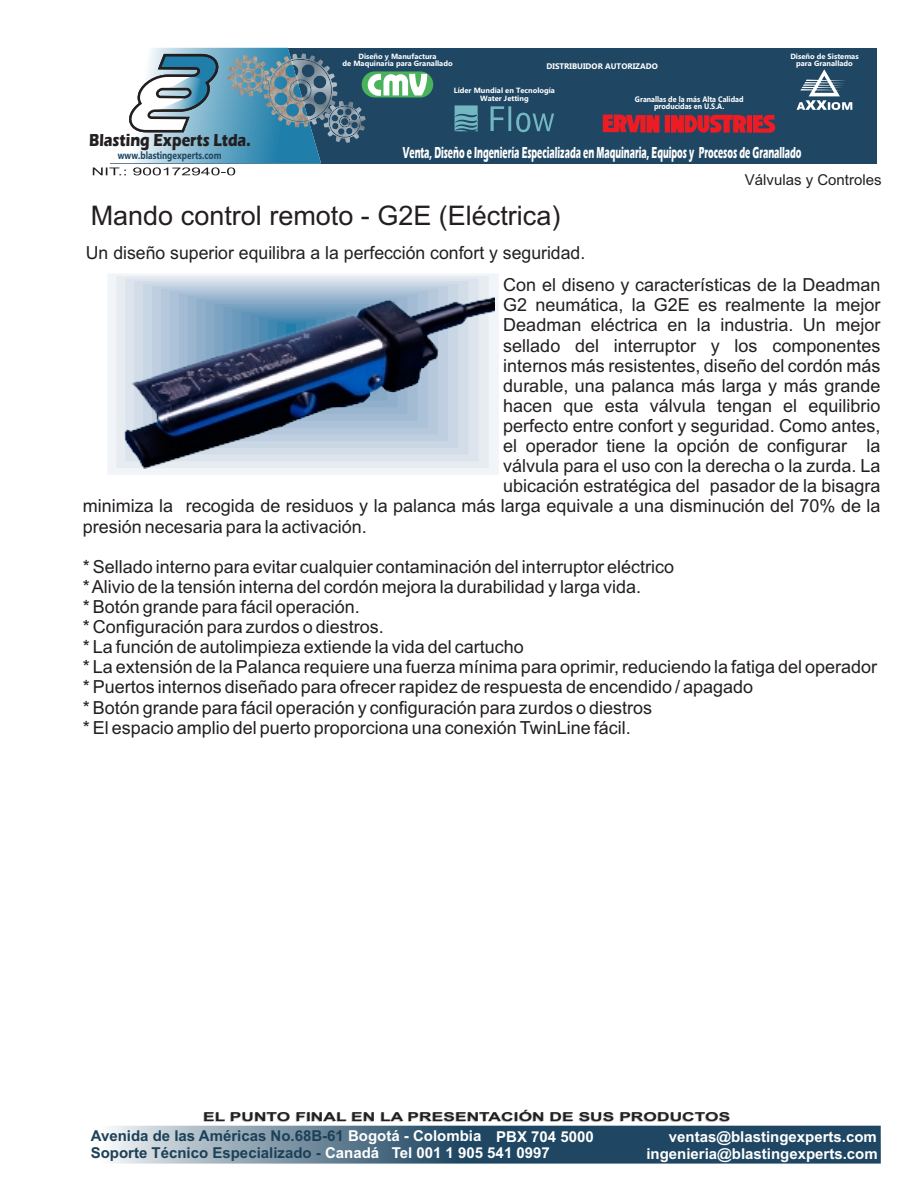
<style>
.page{position:relative;width:918px;height:1188px;background:#fff}
.page>*{position:absolute;margin:0;border:0;box-sizing:border-box;transform-origin:0 0}
.t1{font:27px "Arial";color:#231f20}
.t2{font:18px/20.1px "Arial";color:#231f20}
.t3{font:700 18px "Eras ITC";color:#231f20;scale:.81 1}
.t4{font:700 16.5px "Eras ITC";color:#fff;scale:.53 1}
.t5{font:700 15px/16.8px "Arial";color:#1c4057}
.t6{font:700 15px/16.8px "Arial";color:#fff;text-align:right}
.t7{font:15px "Arial";color:#231f20}
.t8{font:700 12.45px "Arial";color:#231f20;scale:1.41 1}
.t9{font:700 10.5px "Ebrima";color:#1f4763;scale:.81 1}
.t10{font:700 8.1px "Ebrima";color:#fff}
.t11{font:700 7.95px "Ebrima";color:#fff;scale:.91 1}
.t12{font:700 7.5px/7.5px "Ebrima";color:#fff;text-align:center}
.s1{color:#bcbec0}
.s2{color:#fff}
</style>
<div class="page">
<svg style="left:110px;top:1126px;width:771px;height:38px;background:#4d6d83"></svg>
<div style="left:107px;top:273px;width:392px;height:202px;background:#f1f4f8"></div>
<div style="left:116px;top:276px;width:373px;height:192px;background:#e7ecf1"></div>
<div style="left:134px;top:281px;width:334px;height:174px;background:#d3dde8"></div>
<div style="left:152px;top:286px;width:296px;height:155px;background:#bfcfe1"></div>
<div style="left:170px;top:291px;width:258px;height:137px;background:#acc2d8"></div>
<img style="left:124px;top:296px;width:371px;height:173px">
<div style="left:111px;top:48px;width:766px;height:115px;background:#1f4763"></div>
<svg style="left:362px;top:71px;width:71px;height:27px"></svg>
<svg style="left:797px;top:69px;width:55px;height:41px"></svg>
<svg style="left:603px;top:115px;width:172px;height:18px;background:#bb2633"></svg>
<svg style="left:454px;top:105px;width:100px;height:27px"></svg>
<svg style="left:92px;top:48px;width:335px;height:127px"></svg>
<p class="t12" style="left:343px;top:53px;width:112px">Diseño y Manufactura<br>de Maquinaria para Granallado</p>
<p class="t12" style="left:790px;top:53px;width:70px">Diseño de Sistemas para Granallado</p>
<p class="t10" style="left:547px;top:63px;width:113px">DISTRIBUIDOR AUTORIZADO</p>
<p class="t11" style="left:654px;top:104px;width:79px">producidas en U.S.A.</p>
<p class="t12" style="left:454px;top:88px;width:103px">Líder Mundial en Tecnología<br>Water Jetting</p>
<p class="t11" style="left:635px;top:96px;width:121px">Granallas de la más Alta Calidad</p>
<p class="t3" style="left:89px;top:133px;width:201px">Blasting Experts Ltda.</p>
<p class="t9" style="left:118px;top:152px;width:129px">www.blastingexperts.com</p>
<p class="t4" style="left:403px;top:147px;width:754px">Venta, Diseño e Ingeniería Especializada en Maquinaria, Equipos y Procesos de Granallado</p>
<p class="t7" style="left:745px;top:175px;width:138px">Válvulas y Controles</p>
<h1 class="t1" style="left:91px;top:206px;width:471px">Mando control remoto - G2E (Eléctrica)</h1>
<p class="t2" style="left:503px;top:238px;width:379px;line-height:32.1px;text-indent:-417px">Un diseño superior equilibra a la perfección confort y seguridad.<br>Con el diseno y características de la Deadman</p>
<p class="t2" style="left:503px;top:297px;width:379px">G2 neumática, la G2E es realmente la mejor</p>
<p class="t2" style="left:503px;top:317px;width:379px">Deadman eléctrica en la industria. Un mejor</p>
<p class="t2" style="left:503px;top:337px;width:379px">sellado del interruptor y los componentes</p>
<p class="t2" style="left:503px;top:357px;width:379px">internos más resistentes, diseño del cordón más</p>
<p class="t2" style="left:503px;top:377px;width:379px">durable, una palanca más larga y más grande</p>
<p class="t2" style="left:503px;top:397px;width:379px">hacen que esta válvula tengan el equilibrio</p>
<p class="t2" style="left:503px;top:417px;width:379px">perfecto entre confort y seguridad. Como antes,</p>
<p class="t2" style="left:503px;top:437px;width:379px">el operador tiene la opción de configurar la</p>
<p class="t2" style="left:503px;top:458px;width:379px">válvula para el uso con la derecha o la zurda. La</p>
<p class="t2" style="left:503px;top:478px;width:379px">ubicación estratégica del pasador de la bisagra</p>
<p class="t2" style="left:83px;top:498px;width:799px">minimiza la recogida de residuos y la palanca más larga equivale a una disminución del 70% de la</p>
<p class="t2" style="left:83px;top:518px;width:286px">presión necesaria para la activación.</p>
<p class="t2" style="left:83px;top:558px;width:796px">* Sellado interno para evitar cualquier contaminación del interruptor eléctrico<br>* Alivio de la tensión interna del cordón mejora la durabilidad y larga vida.<br>* Botón grande para fácil operación.<br>* Configuración para zurdos o diestros.<br>* La función de autolimpieza extiende la vida del cartucho<br>* La extensión de la Palanca requiere una fuerza mínima para oprimir, reduciendo la fatiga del operador * Puertos internos diseñado para ofrecer rapidez de respuesta de encendido / apagado<br>* Botón grande para fácil operación y configuración para zurdos o diestros<br>* El espacio amplio del puerto proporciona una conexión TwinLine fácil.</p>
<p class="t8" style="left:202px;top:1112px;width:375px"><span class="s1">EL PUNT</span>O FINAL <span class="s1">EN LA</span> PRESENTACIÓN DE SUS PRODUCT<span class="s1">OS</span></p>
<p class="t5" style="left:91px;top:1129px;width:461px">Avenida de las Américas No.68B-61 <span class="s2">Bogotá - Colombia<br></span>Soporte Técnico Especializado - <span class="s2">Canadá Tel 001 1 905 541 0997</span></p>
<p class="t6" style="left:496px;top:1130px;width:99px">PBX 704 5000</p>
<p class="t6" style="left:646px;top:1130px;width:233px">ventas@blastingexperts.com ingenieria@blastingexperts.com</p>
</div>
